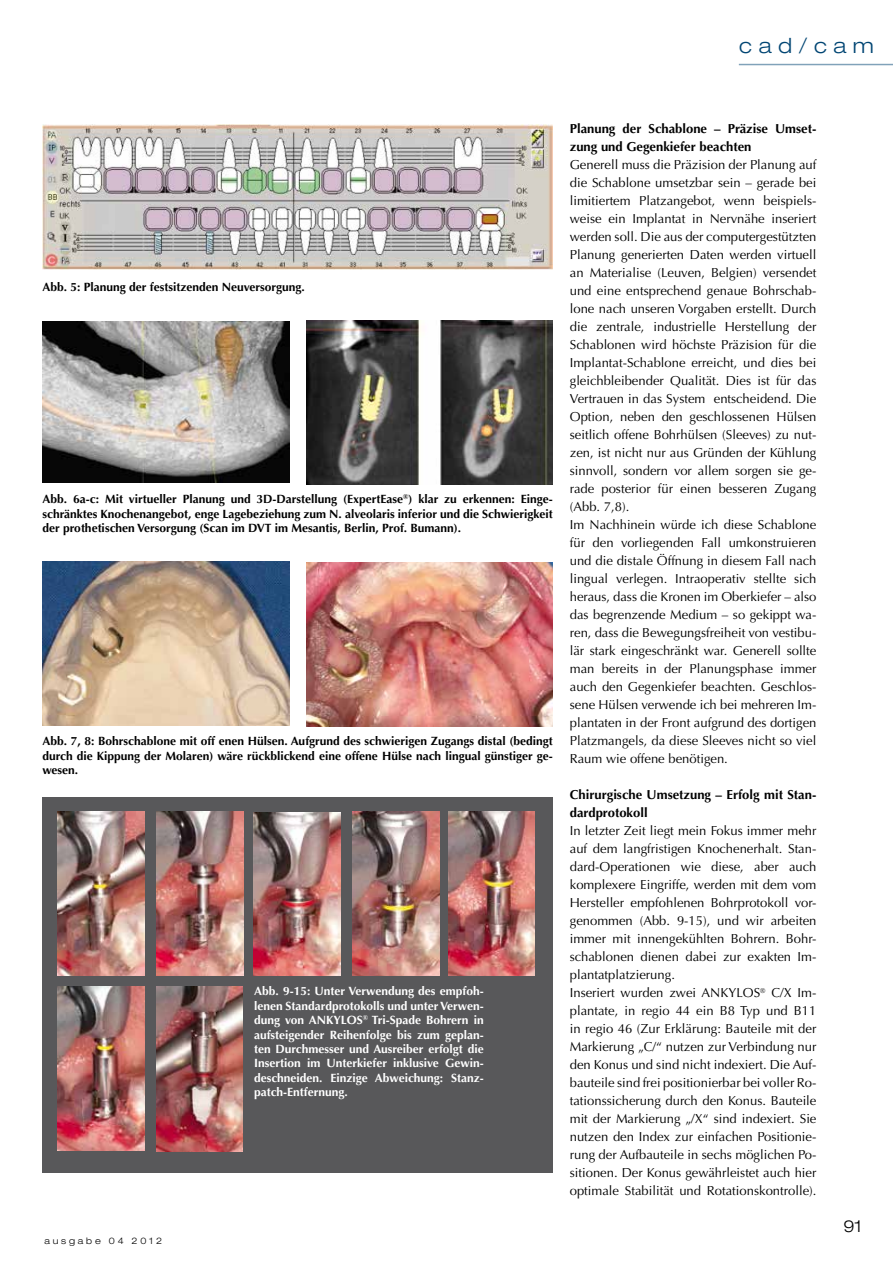
<style>
.page{position:relative;width:893px;height:1263px;background:#fff}
.page>*{position:absolute;margin:0;border:0;box-sizing:border-box;transform-origin:0 0}
.t1{font:300 expanded 21px "Helvetica Neue";letter-spacing:.315em;color:#004573}
.t2{font:300 expanded 16.5px "Helvetica Neue";color:#000}
.t3{font:13.05px/18px "Optima LT Std";color:#000}
.t4{font:700 13.05px/18px "Optima LT Std";color:#000}
.t5{font:700 12px/14.4px "Optima LT Std";color:#000;text-align:justify}
.t6{font:700 12px/14.4px "Optima LT Std";color:#fff;text-align:justify}
.t7{font:300 expanded 9px "Helvetica Neue";letter-spacing:.315em;color:#000}
</style>
<div class="page">
<div style="left:43px;top:797px;width:510px;height:376px;background:#58585a"></div>
<img style="left:58px;top:811px;width:87px;height:164px">
<img style="left:43px;top:124px;width:510px;height:146px">
<img style="left:43px;top:322px;width:246px;height:161px">
<img style="left:307px;top:320px;width:245px;height:164px">
<img style="left:43px;top:561px;width:246px;height:165px">
<img style="left:306px;top:562px;width:247px;height:164px">
<img style="left:157px;top:811px;width:86px;height:164px">
<img style="left:253px;top:812px;width:87px;height:163px">
<img style="left:352px;top:811px;width:87px;height:164px">
<img style="left:448px;top:811px;width:87px;height:164px">
<img style="left:57px;top:986px;width:88px;height:164px">
<img style="left:157px;top:986px;width:85px;height:165px">
<hr style="left:739px;top:64px;width:154px;height:1px;background:#004573">
<h1 class="t1" style="left:739px;top:32px;width:136px">cad/cam</h1>
<p class="t5" style="left:43px;top:279px;width:264px">Abb. 5: Planung der festsitzenden Neuversorgung.</p>
<p class="t5" style="left:43px;top:492px;width:512px">Abb. 6a-c: Mit virtueller Planung und 3D-Darstellung (ExpertEase<sup>®</sup>) klar zu erkennen: Einge&shy;schränktes Knochenangebot, enge Lagebeziehung zum N . alveolaris inferior und die Schwierigkeit der prothetischen Versorgung (Scan im DVT im Mesantis, Berlin, Prof. Bumann).</p>
<p class="t5" style="left:43px;top:734px;width:512px">Abb. 7, 8: Bohrschablone mit off enen Hülsen. Aufgrund des schwierigen Zugangs distal (bedingt durch die Kippung der Molaren) wäre rückblickend eine offene Hülse nach lingual günstiger ge&shy;wesen.</p>
<p class="t7" style="left:44px;top:1235px;width:119px">ausgabe 04 2012</p>
<p class="t6" style="left:254px;top:984px;width:231px">Abb. 9-15: Unter Verwendung des empfoh&shy;lenen Standardprotokolls und unter Verwen&shy;dung von ANKYLOS<sup>®</sup> Tri-Spade Bohrern in aufsteigender Reihenfolge bis zum geplan&shy;ten Durchmesser und Ausreiber erfolgt die I nsertion im Unterkiefer inklusive Gewin&shy;deschneiden. Einzige Abweichung: Stanz&shy;patch-Entfernung.</p>
<p class="t4" style="left:570px;top:120px;width:248px">Planung der Schablone – Präzise Umset&shy;zung und Gegenkiefer beachten</p>
<p class="t3" style="left:570px;top:156px;width:248px">Generell muss die Präzision der Planung auf die Schablone umsetzbar sein – gerade bei limitiertem Platzangebot, wenn beispiels&shy;weise ein Implantat in Nervnähe inseriert werden soll. Die aus der computergestützten Planung generierten Daten werden virtuell an Materialise (Leuven, Belgien) versendet und eine entsprechend genaue Bohrschab&shy;lone nach unseren Vorgaben erstellt. Durch die zentrale, industrielle Herstellung der Schablonen wird höchste Präzision für die Implantat-Schablone erreicht, und dies bei gleichbleibender Qualität. Dies ist für das Vertrauen in das System entscheidend. Die Option, neben den geschlossenen Hülsen seitlich offene Bohrhülsen (Sleeves) zu nut&shy;zen, ist nicht nur aus Gründen der Kühlung sinnvoll, sondern vor allem sorgen sie ge&shy;rade posterior für einen besseren Zugang (Abb. 7,8).<br>Im Nachhinein würde ich diese Schablone für den vorliegenden Fall umkonstruieren und die distale Öffnung in diesem Fall nach lingual verlegen. Intraoperativ stellte sich heraus, dass die Kronen im Oberkiefer – also das begrenzende Medium – so gekippt wa&shy;ren, dass die Bewegungsfreiheit von vestibu&shy;lär stark eingeschränkt war. Generell sollte man bereits in der Planungsphase immer auch den Gegenkiefer beachten. Geschlos&shy;sene Hülsen verwende ich bei mehreren Im&shy;plantaten in der Front aufgrund des dortigen Platzmangels, da diese Sleeves nicht so viel Raum wie offene benötigen.</p>
<p class="t4" style="left:570px;top:786px;width:248px">Chirurgische Umsetzung – Erfolg mit Stan&shy;dardprotokoll</p>
<p class="t3" style="left:570px;top:822px;width:248px">In letzter Zeit liegt mein Fokus immer mehr auf dem langfristigen Knochenerhalt. Stan&shy;dard-Operationen wie diese, aber auch komplexere Eingriffe, werden mit dem vom Hersteller empfohlenen Bohrprotokoll vor&shy;genommen (Abb. 9-15), und wir arbeiten immer mit innengekühlten Bohrern. Bohr&shy;schablonen dienen dabei zur exakten Im&shy;plantatplatzierung.<br>Inseriert wurden zwei ANKYLOS<sup>®</sup> C/X Im&shy;plantate, in regio 44 ein B8 Typ und B11 in regio 46 (Zur Erklärung: Bauteile mit der Markierung „C/“ nutzen zur Verbindung nur den Konus und sind nicht indexiert. Die Auf&shy;bauteile sind frei positionierbar bei voller Ro&shy;tationssicherung durch den Konus. Bauteile mit der Markierung „/X“ sind indexiert. Sie nutzen den Index zur einfachen Positionie&shy;rung der Aufbauteile in sechs möglichen Po&shy;sitionen. Der Konus gewährleistet auch hier optimale Stabilität und Rotationskontrolle).</p>
<p class="t2" style="left:843px;top:1216px;width:20px">91</p>
</div>
